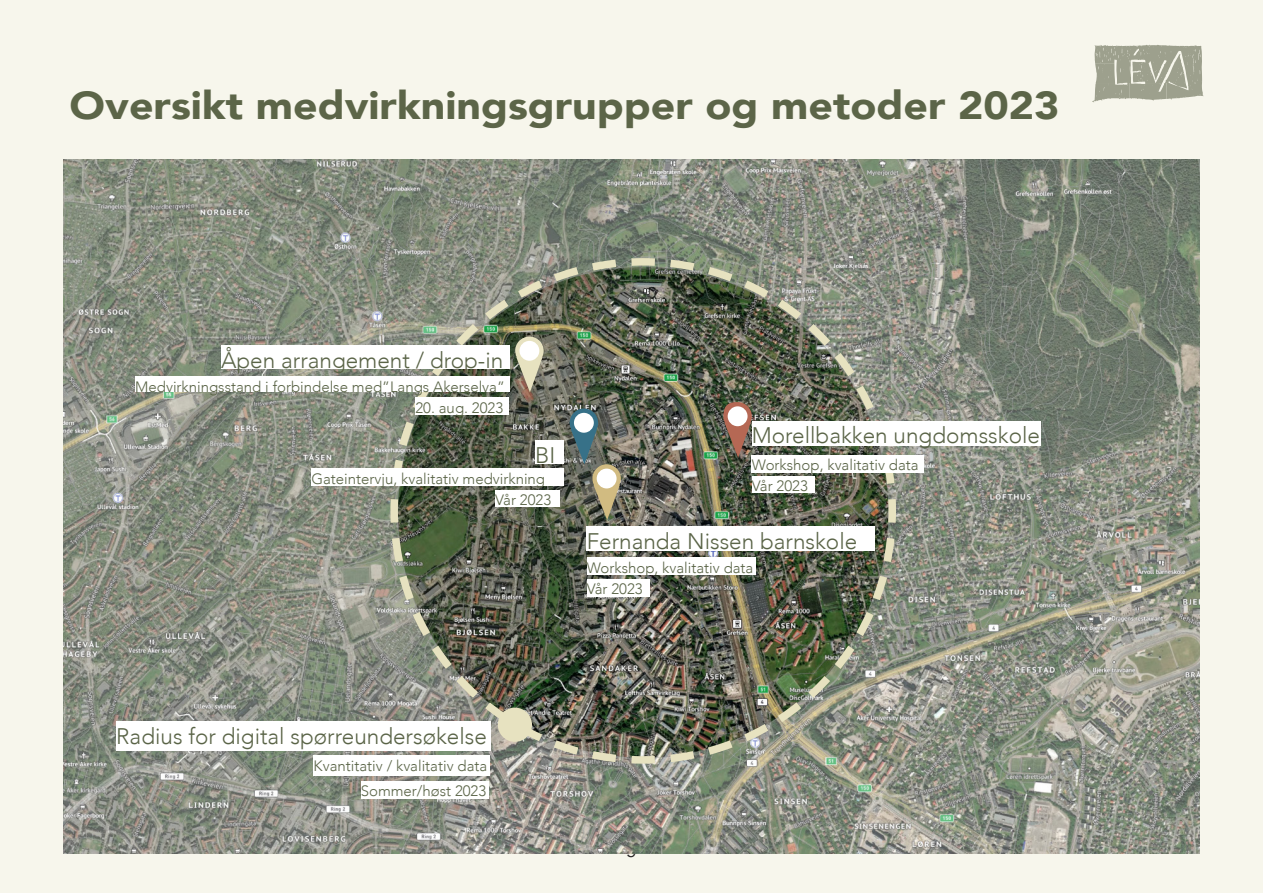
<style>
.page{position:relative;width:1263px;height:893px;background:#f7f6ec}
.page>*{position:absolute;margin:0;border:0;box-sizing:border-box;transform-origin:0 0}
.t1{font:900 39px "Avenir";color:#5c6548;scale:1.1 1}
.t2{font:300 22.5px "Avenir";color:#5a6447}
.t3{font:18px "Avenir";color:#231f20}
.t4{font:300 15px "Avenir";color:#5a6447}
</style>
<div class="page">
<svg style="left:1092px;top:45px;width:111px;height:57px;background:#aeb09f"></svg>
<img style="left:64px;top:159px;width:1135px;height:695px">
<img style="left:387px;top:254px;width:513px;height:513px">
<div style="left:116px;top:721px;width:374px;height:30px;background:#fff"></div>
<div style="left:221px;top:345px;width:288px;height:24px;background:#fff"></div>
<div style="left:752px;top:421px;width:288px;height:24px;background:#fff"></div>
<div style="left:587px;top:527px;width:288px;height:24px;background:#fff"></div>
<div style="left:535px;top:441px;width:29px;height:23px;background:#fff"></div>
<div style="left:135px;top:377px;width:374px;height:15px;background:#fff"></div>
<div style="left:752px;top:455px;width:172px;height:18px;background:#fff"></div>
<div style="left:587px;top:558px;width:169px;height:17px;background:#fff"></div>
<div style="left:311px;top:469px;width:253px;height:17px;background:#fff"></div>
<div style="left:752px;top:476px;width:62px;height:16px;background:#fff"></div>
<div style="left:587px;top:579px;width:62px;height:18px;background:#fff"></div>
<div style="left:495px;top:490px;width:65px;height:16px;background:#fff"></div>
<div style="left:314px;top:756px;width:176px;height:20px;background:#fff"></div>
<div style="left:361px;top:781px;width:128px;height:17px;background:#fff"></div>
<div style="left:415px;top:398px;width:94px;height:17px;background:#fff"></div>
<svg style="left:516px;top:357px;width:26px;height:35px"></svg>
<div style="left:515px;top:337px;width:29px;height:28px;background:#e7e2c0;border-radius:50%"></div>
<div style="left:519px;top:341px;width:20px;height:20px;background:#fff;border-radius:50%"></div>
<svg style="left:571px;top:429px;width:26px;height:35px"></svg>
<div style="left:570px;top:409px;width:28px;height:28px;background:#377188;border-radius:50%"></div>
<div style="left:574px;top:413px;width:20px;height:20px;background:#fff;border-radius:50%"></div>
<svg style="left:593px;top:485px;width:27px;height:35px"></svg>
<svg style="left:592px;top:464px;width:29px;height:29px"></svg>
<div style="left:597px;top:469px;width:19px;height:19px;background:#fff;border-radius:50%"></div>
<svg style="left:724px;top:423px;width:27px;height:35px"></svg>
<svg style="left:723px;top:402px;width:29px;height:28px"></svg>
<div style="left:728px;top:406px;width:19px;height:20px;background:#fff;border-radius:50%"></div>
<div style="left:498px;top:708px;width:34px;height:34px;background:#e7e2c0;border-radius:50%"></div>
<p class="t1" style="left:70px;top:72px;width:901px">Oversikt medvirkningsgrupper og metoder 2023</p>
<p class="t2" style="left:221px;top:346px;width:284px">Åpen arrangement / drop-in</p>
<p class="t4" style="left:135px;top:377px;width:371px">Medvirkningsstand i forbindelse med”Langs Akerselva”</p>
<p class="t4" style="left:415px;top:399px;width:89px">20. aug. 2023</p>
<p class="t2" style="left:752px;top:422px;width:290px">Morellbakken ungdomsskole</p>
<p class="t2" style="left:535px;top:442px;width:22px">BI</p>
<p class="t4" style="left:752px;top:456px;width:168px">Workshop, kvalitativ data</p>
<p class="t4" style="left:311px;top:470px;width:235px">Gateintervju, kvalitativ medvirkning</p>
<p class="t4" style="left:752px;top:477px;width:57px">Vår 2023</p>
<p class="t4" style="left:495px;top:490px;width:57px">Vår 2023</p>
<p class="t2" style="left:587px;top:528px;width:272px">Fernanda Nissen barnskole</p>
<p class="t4" style="left:587px;top:559px;width:168px">Workshop, kvalitativ data</p>
<p class="t4" style="left:587px;top:580px;width:57px">Vår 2023</p>
<p class="t2" style="left:116px;top:723px;width:372px">Radius for digital spørreundersøkelse</p>
<p class="t4" style="left:314px;top:757px;width:175px">Kvantitativ / kvalitativ data</p>
<p class="t4" style="left:361px;top:782px;width:127px">Sommer/høst 2023</p>
<p class="t3" style="left:626px;top:840px;width:12px">5</p>
</div>
